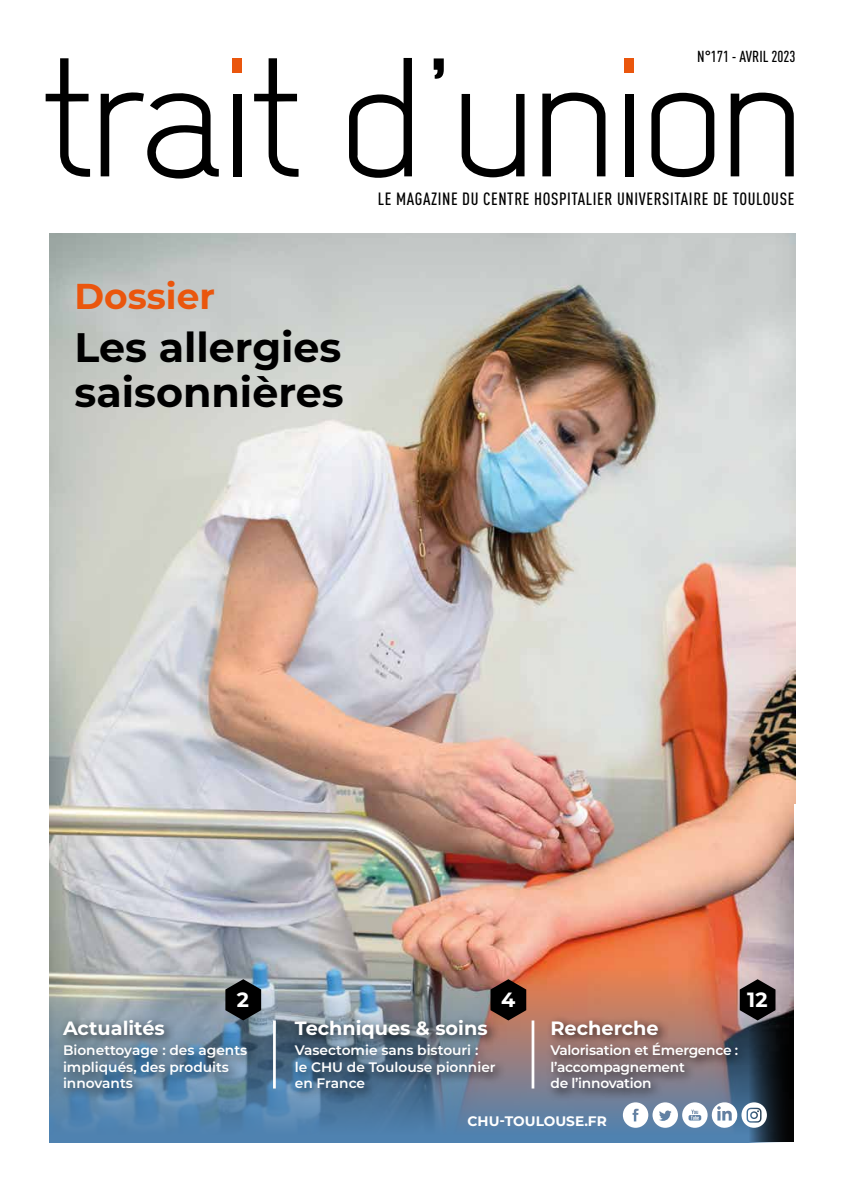
<style>
.page{position:relative;width:844px;height:1191px;background:#fff}
.page>*{position:absolute;margin:0;border:0;box-sizing:border-box;transform-origin:0 0}
.t1{font:700 41.12px/45.7px "Montserrat";color:#000}
.t2{font:700 35.88px "Montserrat";color:#ea560d}
.t3{font:700 20.65px "Montserrat";color:#fff}
.t4{font:700 19.25px "Montserrat";color:#fff}
.t5{font:500 17.5px "DIN Cond";letter-spacing:.035em;color:#000}
.t6{font:500 15.75px "DIN Cond";color:#000}
.t7{font:600 13.83px/16.4px "Montserrat";color:#fff}
.t8{font:600 13.83px/16.4px "Montserrat";letter-spacing:-.02em;color:#fff}
.t9{font:700 13.83px "Montserrat";color:#fff}
</style>
<div class="page">
<img style="left:50px;top:233px;width:745px;height:908px">
<img style="left:50px;top:967px;width:743px;height:175px">
<svg style="left:46px;top:58px;width:747px;height:121px"></svg>
<div style="left:233px;top:94px;width:8px;height:82px;background:#000"></div>
<div style="left:232px;top:58px;width:10px;height:15px;background:#ea560d"></div>
<div style="left:624px;top:94px;width:9px;height:82px;background:#000"></div>
<div style="left:624px;top:58px;width:10px;height:15px;background:#ea560d"></div>
<svg style="left:225px;top:979px;width:36px;height:34px"></svg>
<hr style="left:273px;top:1020px;width:3px;height:68px;background:#fff">
<hr style="left:531px;top:1020px;width:3px;height:68px;background:#fff">
<svg style="left:490px;top:979px;width:36px;height:41px"></svg>
<svg style="left:739px;top:979px;width:36px;height:41px"></svg>
<svg style="left:622px;top:1102px;width:144px;height:25px"></svg>
<div style="left:57px;top:1013px;width:204px;height:88px;background:#000;opacity:.75"></div>
<div style="left:289px;top:1014px;width:218px;height:87px;background:#000;opacity:.75"></div>
<div style="left:545px;top:1014px;width:204px;height:87px;background:#000;opacity:.75"></div>
<div style="left:794px;top:804px;width:49px;height:352px;background:#fff"></div>
<p class="t6" style="left:697px;top:47px;width:100px">N°171 - AVRIL 2023</p>
<h2 class="t2" style="left:74px;top:271px;width:142px">Dossier</h2>
<h1 class="t1" style="left:74px;top:322px;width:270px">Les allergies saisonnières</h1>
<p class="t5" style="left:378px;top:188px;width:418px">LE MAGAZINE DU CENTRE HOSPITALIER UNIVERSITAIRE DE TOULOUSE</p>
<h3 class="t3" style="left:237px;top:984px;width:14px">2</h3>
<h3 class="t3" style="left:501px;top:984px;width:16px">4</h3>
<h3 class="t3" style="left:747px;top:984px;width:22px">12</h3>
<h3 class="t4" style="left:63px;top:1013px;width:103px">Actualités</h3>
<p class="t7" style="left:63px;top:1041px;width:186px">Bionettoyage : des agents impliqués, des produits innovants</p>
<h3 class="t4" style="left:295px;top:1013px;width:194px">Techniques &amp; soins</h3>
<p class="t7" style="left:295px;top:1041px;width:202px">Vasectomie sans bistouri :<br>le CHU de Toulouse pionnier en France</p>
<h3 class="t4" style="left:550px;top:1013px;width:110px">Recherche</h3>
<p class="t8" style="left:550px;top:1041px;width:189px">Valorisation et Émergence : l’accompagnement<br>de l’innovation</p>
<p class="t9" style="left:467px;top:1110px;width:141px">CHU-TOULOUSE.FR</p>
</div>
